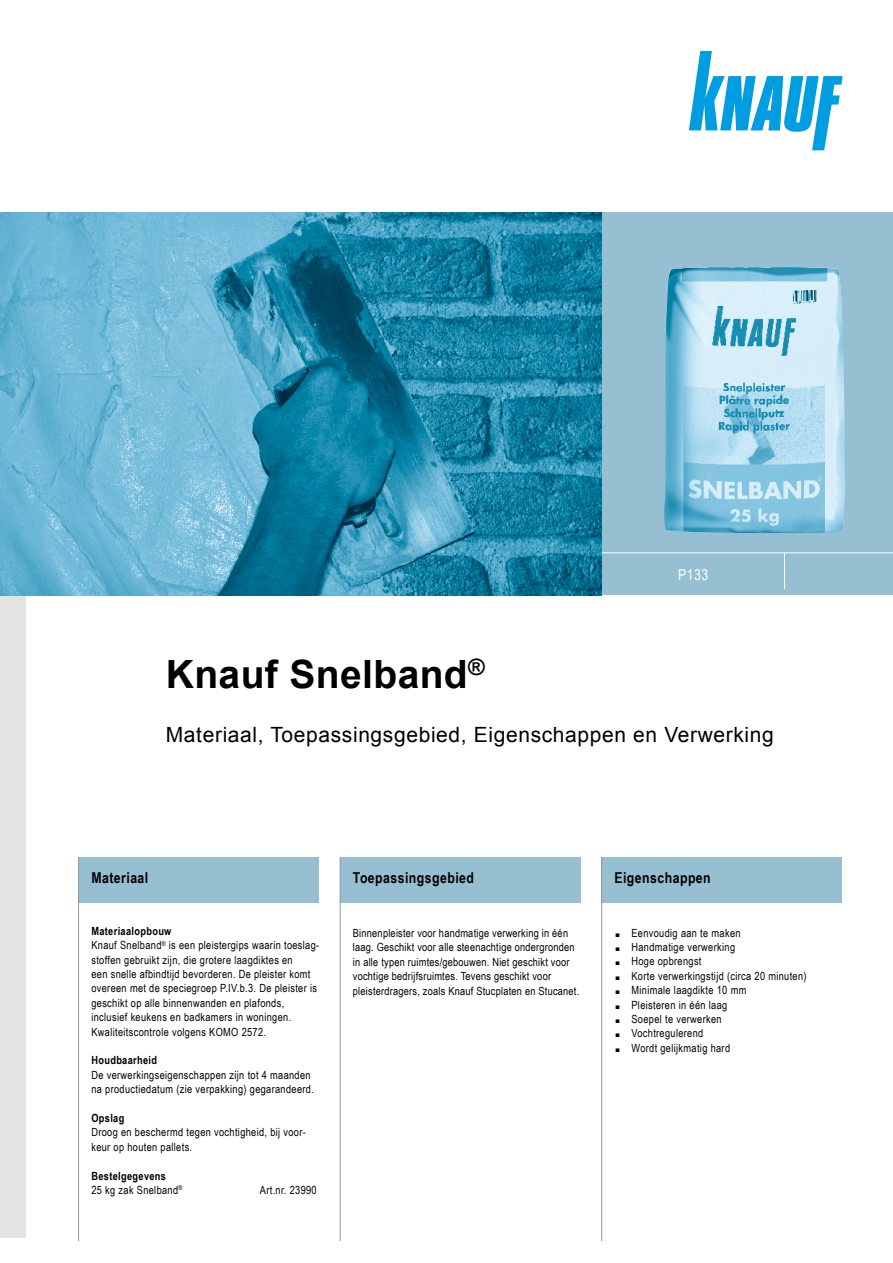
<style>
.page{position:relative;width:893px;height:1263px;background:#fff}
.page>*{position:absolute;margin:0;border:0;box-sizing:border-box;transform-origin:0 0}
.t1{font:700 39px "Arial";letter-spacing:.01em;color:#000}
.t2{font:21px "Arial";letter-spacing:.03em;color:#000}
.t3{font:700 15px "Arial Narrow";letter-spacing:.03em;color:#000}
.t4{font:15px "Arial Narrow";color:#fff}
.t5{font:11.25px/14.4px "Arial Narrow";letter-spacing:.03em;color:#000}
.t6{font:700 11.25px "Arial Narrow";letter-spacing:.03em;color:#000}
.s1{font-weight:700}
.s2{font-family:"Arial";font-weight:800;font-size:21px}
</style>
<div class="page">
<div style="left:602px;top:213px;width:291px;height:382px;background:#96bfd2"></div>
<div style="left:0;top:595px;width:26px;height:642px;background:#e3e4e4"></div>
<svg style="left:689px;top:51px;width:154px;height:99px"></svg>
<hr style="left:602px;top:552px;width:291px;height:1px;background:#fff">
<hr style="left:784px;top:553px;width:1px;height:36px;background:#fff">
<img style="left:664px;top:267px;width:181px;height:266px">
<img style="left:0;top:213px;width:602px;height:382px">
<div style="left:79px;top:857px;width:240px;height:46px;background:#96bfd2"></div>
<div style="left:340px;top:857px;width:240px;height:46px;background:#96bfd2"></div>
<div style="left:602px;top:857px;width:240px;height:46px;background:#96bfd2"></div>
<hr style="left:78px;top:857px;width:1px;height:384px;background:#929a9e">
<hr style="left:340px;top:857px;width:1px;height:384px;background:#929a9e">
<hr style="left:601px;top:857px;width:1px;height:384px;background:#929a9e">
<h3 class="t4" style="left:678px;top:566px;width:32px">P133</h3>
<h1 class="t1" style="left:166px;top:648px;width:320px">Knauf Snelband<sup>®</sup></h1>
<h2 class="t2" style="left:166px;top:720px;width:610px">Materiaal, Toepassingsgebied, Eigenschappen en Verwerking</h2>
<h3 class="t3" style="left:91px;top:869px;width:58px">Materiaal</h3>
<h3 class="t3" style="left:353px;top:869px;width:123px">Toepassingsgebied</h3>
<h3 class="t3" style="left:614px;top:869px;width:98px">Eigenschappen</h3>
<p class="t5" style="left:91px;top:924px;width:229px"><span class="s1">Materiaalopbouw<br></span>Knauf Snelband<sup>®</sup> is een pleistergips waarin toeslag&shy;stoffen gebruikt zijn, die grotere laagdiktes en<br>een snelle afbindtijd bevorderen. De pleister komt overeen met de speciegroep P.IV.b.3. De pleister is geschikt op alle binnenwanden en plafonds, inclusief keukens en badkamers in woningen.<br>Kwaliteitscontrole volgens KOMO 2572.</p>
<p class="t6" style="left:91px;top:1054px;width:67px">Houdbaarheid</p>
<p class="t5" style="left:91px;top:1068px;width:224px">De verwerkingseigenschappen zijn tot 4 maanden na productiedatum (zie verpakking) gegarandeerd.</p>
<p class="t6" style="left:91px;top:1111px;width:34px">Opslag</p>
<p class="t5" style="left:91px;top:1125px;width:216px">Droog en beschermd tegen vochtigheid, bij voor&shy;keur op houten pallets.</p>
<p class="t5" style="left:91px;top:1168px;width:93px"><span class="s1">Bestelgegevens<br></span>25 kg zak Snelband<sup>®</sup></p>
<p class="t5" style="left:260px;top:1183px;width:58px">Art.nr. 23990</p>
<p class="t5" style="left:353px;top:925px;width:228px">Binnenpleister voor handmatige verwerking in één laag. Geschikt voor alle steenachtige ondergronden in alle typen ruimtes/gebouwen. Niet geschikt voor vochtige bedrijfsruimtes. Tevens geschikt voor pleisterdragers, zoals Knauf Stucplaten en Stucanet.</p>
<p class="t5" style="left:614px;top:925px;width:194px"><span class="s2">.</span> Eenvoudig aan te maken<br><span class="s2">.</span> Handmatige verwerking<br><span class="s2">.</span> Hoge opbrengst<br><span class="s2">.</span> Korte verwerkingstijd (circa 20 minuten) <span class="s2">.</span> Minimale laagdikte 10 mm<br><span class="s2">.</span> Pleisteren in één laag<br><span class="s2">.</span> Soepel te verwerken<br><span class="s2">.</span> Vochtregulerend<br><span class="s2">.</span> Wordt gelijkmatig hard</p>
</div>
